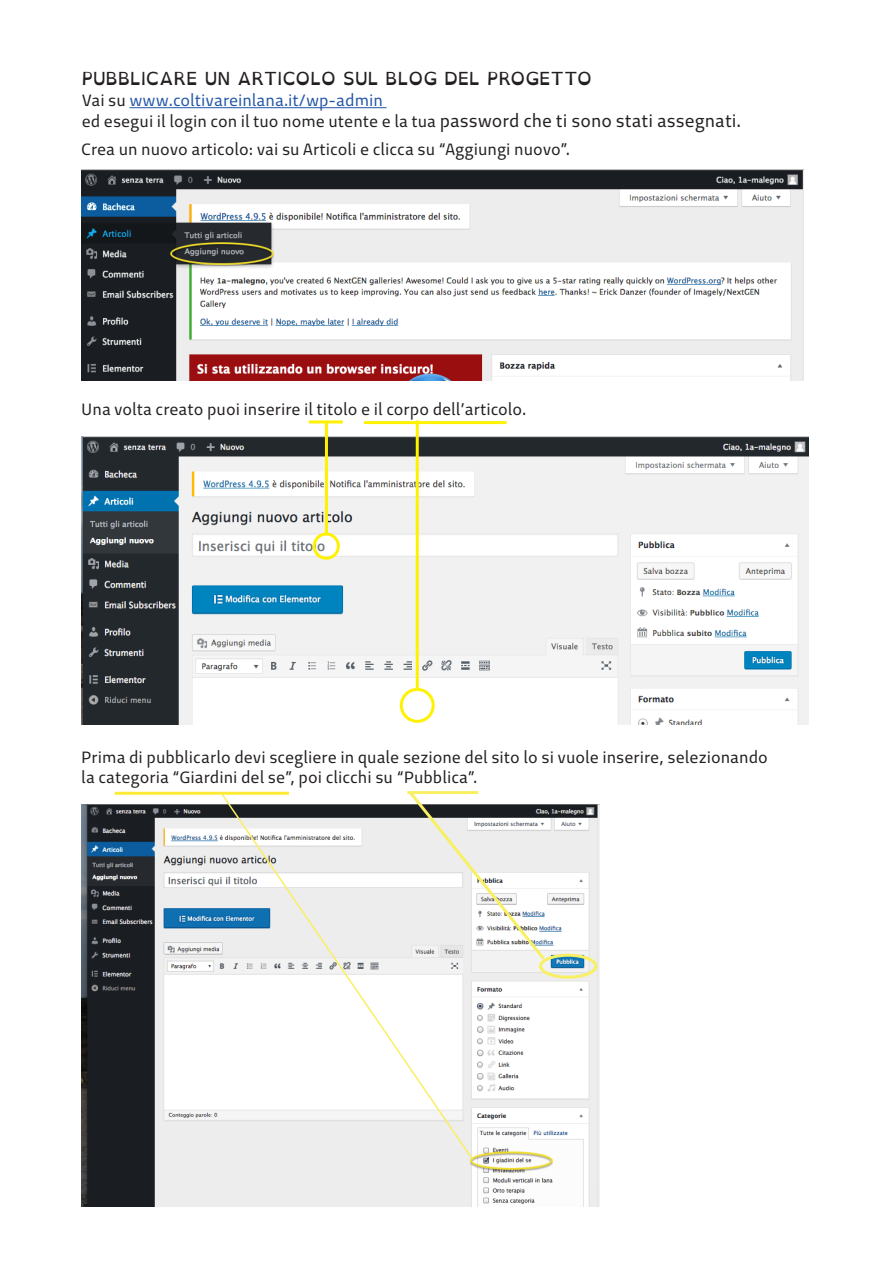
<style>
.page{position:relative;width:893px;height:1263px;background:#fff}
.page>*{position:absolute;margin:0;border:0;box-sizing:border-box;transform-origin:0 0}
.t1{font:18px "Open Dyslexic";color:#231f20}
.t2{font:16.5px "Test Me Sans 02";color:#231f20}
.t3{font:16.5px "Test Me Sans 02";color:#2356a6}
.s1{color:#231f20}
.s2{font-size:18px}
</style>
<div class="page">
<img style="left:81px;top:169px;width:722px;height:212px">
<img style="left:81px;top:437px;width:727px;height:287px">
<hr style="left:364px;top:421px;width:143px;height:3px;background:#fff101">
<hr style="left:416px;top:420px;width:3px;height:270px;background:#fff101">
<div style="left:400px;top:688px;width:35px;height:35px;border:3px solid #fff101;border-radius:50%"></div>
<hr style="left:309px;top:420px;width:34px;height:3px;background:#fff101">
<hr style="left:325px;top:423px;width:3px;height:111px;background:#fff101">
<div style="left:313px;top:532px;width:27px;height:28px;border:3px solid #fff101;border-radius:50%"></div>
<img style="left:81px;top:804px;width:519px;height:402px">
<hr style="left:115px;top:792px;width:174px;height:3px;background:#ffea36">
<svg style="left:220px;top:791px;width:255px;height:370px"></svg>
<svg style="left:406px;top:791px;width:142px;height:171px"></svg>
<div style="left:539px;top:954px;width:58px;height:25px;border:3px solid #f8f062;border-radius:50%"></div>
<hr style="left:129px;top:107px;width:258px;height:1px;background:#2356a6">
<p class="t1" style="left:82px;top:68px;width:512px">PUBBLICARE UN ARTICOLO SUL BLOG DEL PROGETTO</p>
<p class="t3" style="left:82px;top:88px;width:303px"><span class="s1">Vai su</span> www.coltivareinlana.it/wp-admin</p>
<p class="t2" style="left:82px;top:110px;width:661px">ed esegui il login con il tuo nome utente e la tua <span class="s2">password che ti sono stati assegnati.</span></p>
<p class="t2" style="left:81px;top:137px;width:490px">Crea un nuovo articolo: vai su Articoli e clicca su “Aggiungi nuovo”.</p>
<p class="t2" style="left:81px;top:397px;width:447px">Una volta creato puoi inserire il titolo e il corpo dell’articolo.</p>
<p class="t2" style="left:81px;top:745px;width:688px">Prima di pubblicarlo devi scegliere in quale sezione del sito lo si vuole inserire, selezionando</p>
<p class="t2" style="left:81px;top:765px;width:398px">la categoria “Giardini del se”, poi clicchi su “Pubblica”.</p>
</div>
